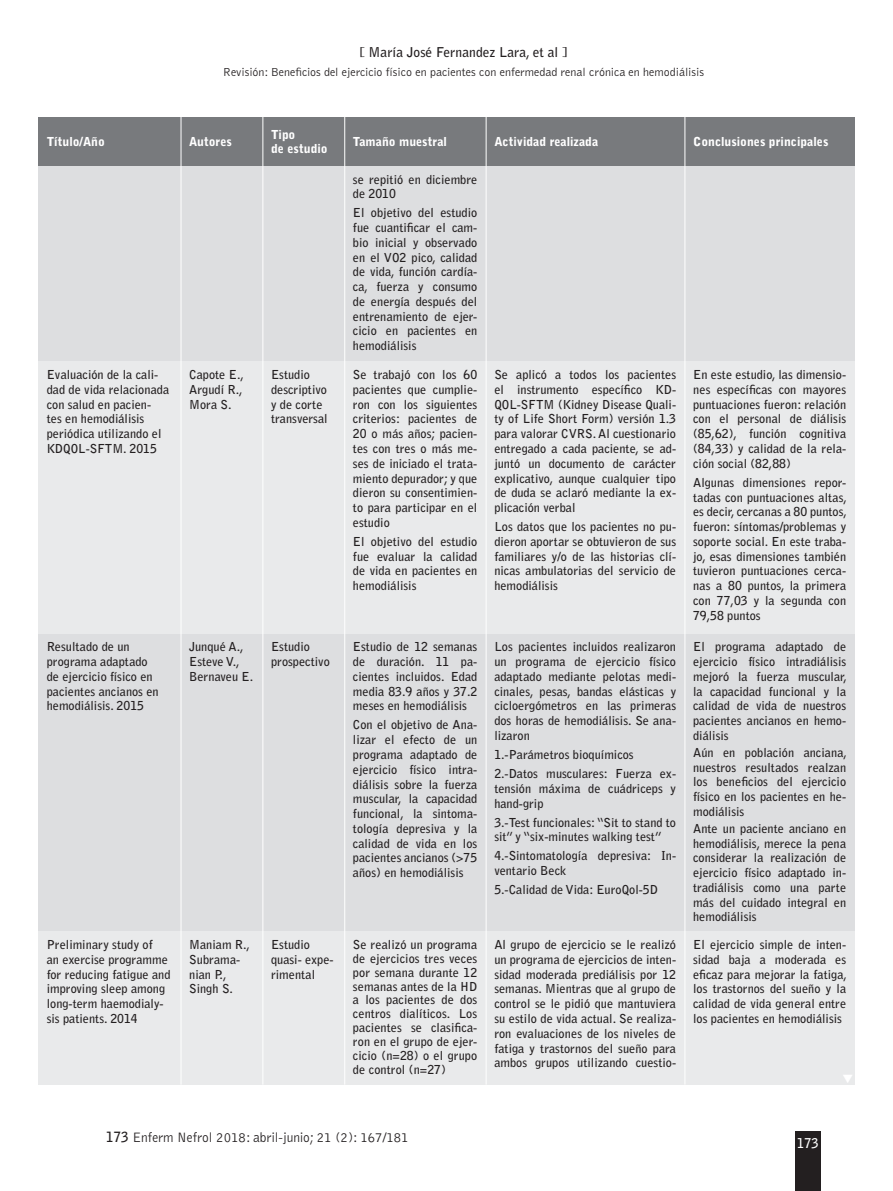
<style>
.page{position:relative;width:893px;height:1191px;background:#fff}
.page>*{position:absolute;margin:0;border:0;box-sizing:border-box;transform-origin:0 0}
.t1{font:300 14.1px "Bell Gothic Std";color:#231f20;scale:.95 1}
.t2{font:700 13.5px "Bell Gothic Std";color:#231f20}
.t3{font:700 13.5px "Bell Gothic Std";color:#fff;scale:.95 1}
.t4{font:700 12.3px/14.7px "Bell Gothic Std";color:#231f20;text-align:justify}
.t5{font:900 12.3px "Bell Gothic Std";color:#fff}
._00titularprincipal{font:300 12px "Bell Gothic Std";color:#231f20}
.s1{font-weight:700}
</style>
<div class="page">
<div style="left:795px;top:1131px;width:26px;height:60px;background:#231f20"></div>
<div style="left:38px;top:166px;width:143px;height:195px;background:#dddee0"></div>
<div style="left:38px;top:361px;width:143px;height:272px;background:#e9eaeb"></div>
<div style="left:38px;top:633px;width:143px;height:298px;background:#dddee0"></div>
<div style="left:38px;top:931px;width:143px;height:153px;background:#e9eaeb"></div>
<div style="left:181px;top:166px;width:82px;height:195px;background:#dddee0"></div>
<div style="left:181px;top:361px;width:82px;height:272px;background:#e9eaeb"></div>
<div style="left:181px;top:633px;width:82px;height:298px;background:#dddee0"></div>
<div style="left:181px;top:931px;width:82px;height:153px;background:#e9eaeb"></div>
<div style="left:263px;top:166px;width:81px;height:195px;background:#dddee0"></div>
<div style="left:263px;top:361px;width:81px;height:272px;background:#e9eaeb"></div>
<div style="left:263px;top:633px;width:81px;height:298px;background:#dddee0"></div>
<div style="left:263px;top:931px;width:81px;height:153px;background:#e9eaeb"></div>
<div style="left:344px;top:166px;width:142px;height:195px;background:#dddee0"></div>
<div style="left:344px;top:361px;width:142px;height:272px;background:#e9eaeb"></div>
<div style="left:344px;top:633px;width:142px;height:298px;background:#dddee0"></div>
<div style="left:344px;top:931px;width:142px;height:153px;background:#e9eaeb"></div>
<div style="left:486px;top:166px;width:199px;height:195px;background:#dddee0"></div>
<div style="left:486px;top:361px;width:199px;height:272px;background:#e9eaeb"></div>
<div style="left:486px;top:633px;width:199px;height:298px;background:#dddee0"></div>
<div style="left:486px;top:931px;width:199px;height:153px;background:#e9eaeb"></div>
<div style="left:685px;top:166px;width:170px;height:195px;background:#dddee0"></div>
<div style="left:685px;top:361px;width:170px;height:272px;background:#e9eaeb"></div>
<div style="left:685px;top:633px;width:170px;height:298px;background:#dddee0"></div>
<div style="left:685px;top:931px;width:170px;height:153px;background:#e9eaeb"></div>
<div style="left:38px;top:117px;width:143px;height:49px;background:#787a7d"></div>
<div style="left:181px;top:117px;width:82px;height:49px;background:#787a7d"></div>
<div style="left:263px;top:117px;width:81px;height:49px;background:#787a7d"></div>
<div style="left:344px;top:117px;width:142px;height:49px;background:#787a7d"></div>
<div style="left:486px;top:117px;width:199px;height:49px;background:#787a7d"></div>
<div style="left:685px;top:117px;width:170px;height:49px;background:#787a7d"></div>
<hr style="left:181px;top:117px;width:1px;height:967px;background:#fff">
<hr style="left:263px;top:117px;width:1px;height:967px;background:#fff">
<hr style="left:344px;top:117px;width:1px;height:967px;background:#fff">
<hr style="left:486px;top:117px;width:1px;height:967px;background:#fff">
<hr style="left:685px;top:117px;width:1px;height:967px;background:#fff">
<p class="t2" style="left:360px;top:44px;width:209px">[ María José Fernandez Lara, et al ]</p>
<p class="_00titularprincipal" style="left:223px;top:66px;width:482px">Revisión: Beneficios del ejercicio físico en pacientes con enfermedad renal crónica en hemodiálisis</p>
<p class="t5" style="left:47px;top:134px;width:60px">Título/Año</p>
<p class="t5" style="left:189px;top:134px;width:44px">Autores</p>
<p class="t5" style="left:271px;top:127px;width:26px">Tipo</p>
<p class="t5" style="left:271px;top:142px;width:58px">de estudio</p>
<p class="t5" style="left:353px;top:134px;width:95px">Tamaño muestral</p>
<p class="t5" style="left:494px;top:134px;width:105px">Actividad realizada</p>
<p class="t5" style="left:693px;top:134px;width:137px">Conclusiones principales</p>
<p class="t4" style="left:47px;top:367px;width:124px;text-align:left">Evaluación de la cali&shy;dad de vida relacionada con salud en pacien&shy;tes en hemodiálisis periódica utilizando el<br>KDQOL-SFTM. 2015</p>
<p class="t4" style="left:189px;top:367px;width:56px">Capote E.,</p>
<p class="t4" style="left:189px;top:382px;width:55px">Argudí R.,<br>Mora S.</p>
<p class="t4" style="left:271px;top:367px;width:58px;text-align:left">Estudio descriptivo y de corte transversal</p>
<p class="t4" style="left:47px;top:639px;width:113px;text-align:left">Resultado de un programa adaptado de ejercicio físico en pacientes ancianos en hemodiálisis. 2015</p>
<p class="t4" style="left:189px;top:639px;width:56px">Junqué A.,</p>
<p class="t4" style="left:189px;top:654px;width:65px">Esteve V.,<br>Bernaveu E.</p>
<p class="t4" style="left:271px;top:639px;width:60px">Estudio prospectivo</p>
<p class="t4" style="left:47px;top:937px;width:125px;text-align:left">Preliminary study of<br>an exercise programme for reducing fatigue and improving sleep among long-term haemodialy&shy;sis patients. 2014</p>
<p class="t4" style="left:189px;top:937px;width:62px;text-align:left">Maniam R.,<br>Subrama&shy;nian P.,<br>Singh S.</p>
<p class="t4" style="left:271px;top:937px;width:64px;text-align:left">Estudio quasi- expe&shy;rimental</p>
<p class="t4" style="left:353px;top:172px;width:126px">se repitió en diciembre de 2010</p>
<p class="t4" style="left:353px;top:205px;width:126px">El objetivo del estudio fue cuantificar el cam&shy;bio inicial y observado en el VO2 pico, calidad de vida, función cardía&shy;ca, fuerza y consumo de energía después del entrenamiento de ejer&shy;cicio en pacientes en hemodiálisis</p>
<p class="t4" style="left:353px;top:367px;width:126px">Se trabajó con los 60 pacientes que cumplie&shy;ron con los siguientes criterios: pacientes de 20 o más años; pacien&shy;tes con tres o más me&shy;ses de iniciado el trata&shy;miento depurador; y que dieron su consentimien&shy;to para participar en el estudio</p>
<p class="t4" style="left:353px;top:534px;width:126px">El objetivo del estudio fue evaluar la calidad de vida en pacientes en hemodiálisis</p>
<p class="t4" style="left:353px;top:639px;width:126px">Estudio de 12 semanas de duración. 11 pa&shy;cientes incluidos. Edad media 83.9 años y 37.2 meses en hemodiálisis</p>
<p class="t4" style="left:353px;top:717px;width:126px">Con el objetivo de Ana&shy;lizar el efecto de un programa adaptado de ejercicio físico intra&shy;diálisis sobre la fuerza muscular, la capacidad funcional, la sintoma&shy;tología depresiva y la calidad de vida en los pacientes ancianos (&gt;75 años) en hemodiálisis</p>
<p class="t4" style="left:353px;top:937px;width:126px;line-height:14px">Se realizó un programa de ejercicios tres veces por semana durante 12 semanas antes de la HD a los pacientes de dos centros dialíticos. Los pacientes se clasifica&shy;ron en el grupo de ejer&shy;cicio (n=28) o el grupo de control (n=27)</p>
<p class="t4" style="left:494px;top:367px;width:183px">Se aplicó a todos los pacientes el instrumento específico KD-QOL-SFTM (Kidney Disease Quali&shy;ty of Life Short Form) versión 1.3 para valorar CVRS. Al cuestionario entregado a cada paciente, se ad&shy;juntó un documento de carácter explicativo, aunque cualquier tipo de duda se aclaró mediante la ex&shy;plicación verbal</p>
<p class="t4" style="left:494px;top:519px;width:183px">Los datos que los pacientes no pu&shy;dieron aportar se obtuvieron de sus familiares y/o de las historias clí&shy;nicas ambulatorias del servicio de hemodiálisis</p>
<p class="t4" style="left:494px;top:639px;width:183px">Los pacientes incluidos realizaron un programa de ejercicio físico adaptado mediante pelotas medi&shy;cinales, pesas, bandas elásticas y cicloergómetros en las primeras dos horas de hemodiálisis. Se ana&shy;lizaron</p>
<p class="t4" style="left:494px;top:747px;width:141px">1.-Parámetros bioquímicos</p>
<p class="t4" style="left:494px;top:766px;width:183px">2.-Datos musculares: Fuerza ex&shy;tensión máxima de cuádriceps y hand-grip</p>
<p class="t4" style="left:494px;top:815px;width:183px">3.-Test funcionales: “Sit to stand to sit” y “six-minutes walking test”</p>
<p class="t4" style="left:494px;top:848px;width:183px">4.-Sintomatología depresiva: In&shy;ventario Beck</p>
<p class="t4" style="left:494px;top:882px;width:165px">5.-Calidad de Vida: EuroQol-5D</p>
<p class="t4" style="left:494px;top:937px;width:183px">Al grupo de ejercicio se le realizó un programa de ejercicios de inten&shy;sidad moderada prediálisis por 12 semanas. Mientras que al grupo de control se le pidió que mantuviera su estilo de vida actual. Se realiza&shy;ron evaluaciones de los niveles de fatiga y trastornos del sueño para ambos grupos utilizando cuestio-</p>
<p class="t4" style="left:693px;top:367px;width:155px">En este estudio, las dimensio&shy;nes específicas con mayores puntuaciones fueron: relación con el personal de diálisis (85,62), función cognitiva (84,33) y calidad de la rela&shy;ción social (82,88)</p>
<p class="t4" style="left:693px;top:475px;width:155px">Algunas dimensiones repor&shy;tadas con puntuaciones altas, es decir, cercanas a 80 puntos, fueron: síntomas/problemas y soporte social. En este traba&shy;jo, esas dimensiones también tuvieron puntuaciones cerca&shy;nas a 80 puntos, la primera con 77,03 y la segunda con 79,58 puntos</p>
<p class="t4" style="left:693px;top:639px;width:155px">El programa adaptado de ejercicio físico intradiálisis mejoró la fuerza muscular, la capacidad funcional y la calidad de vida de nuestros pacientes ancianos en hemo&shy;diálisis</p>
<p class="t4" style="left:693px;top:745px;width:155px">Aún en población anciana, nuestros resultados realzan los beneficios del ejercicio físico en los pacientes en he&shy;modiálisis</p>
<p class="t4" style="left:693px;top:821px;width:155px">Ante un paciente anciano en hemodiálisis, merece la pena considerar la realización de ejercicio físico adaptado in&shy;tradiálisis como una parte más del cuidado integral en hemodiálisis</p>
<p class="t4" style="left:693px;top:937px;width:155px">El ejercicio simple de inten&shy;sidad baja a moderada es eficaz para mejorar la fatiga, los trastornos del sueño y la calidad de vida general entre los pacientes en hemodiálisis</p>
<p class="t1" style="left:106px;top:1129px;width:320px"><span class="s1">173</span> Enferm Nefrol 2018: abril-junio; 21 (2): 167/181</p>
<p class="t3" style="left:797px;top:1134px;width:24px">173</p>
</div>
